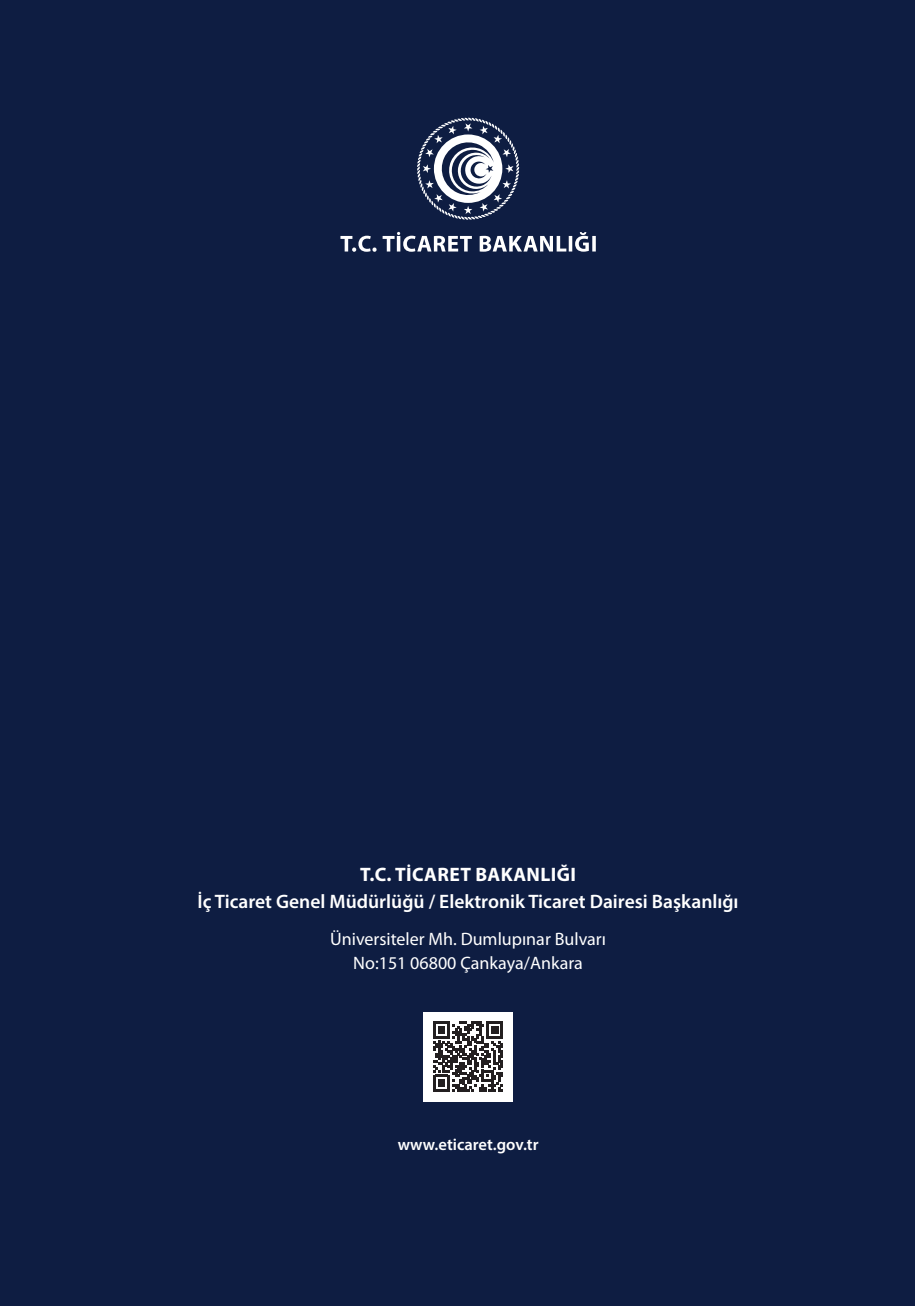
<style>
.page{position:relative;width:915px;height:1306px;background:#fff}
.page>*{position:absolute;margin:0;border:0;box-sizing:border-box;transform-origin:0 0}
.t1{font:600 19.5px "Myriad Pro";color:#fff}
.t2{font:700 19.5px "Myriad Pro";letter-spacing:.02em;color:#fff}
.t3{font:18px/24px "Myriad Pro";color:#fff;text-align:center}
.t4{font:600 16.5px "Myriad Pro";color:#fff}
</style>
<div class="page">
<div style="left:0;top:0;width:914px;height:1305px;background:#0e1d42"></div>
<svg style="left:340px;top:232px;width:255px;height:20px"></svg>
<svg style="left:417px;top:118px;width:102px;height:102px"></svg>
<div style="left:423px;top:1011px;width:89px;height:90px;background:#fff"></div>
<svg style="left:433px;top:1021px;width:70px;height:70px"></svg>
<p class="t2" style="left:360px;top:861px;width:217px">T.C. TICARET BAKANLIĞI</p>
<p class="t1" style="left:197px;top:888px;width:542px">İç Ticaret Genel Müdürlüğü / Elektronik Ticaret Dairesi Başkanlığı</p>
<p class="t3" style="left:330px;top:926px;width:277px">Üniversiteler Mh. Dumlupınar Bulvarı<br>No:151 06800 Çankaya/Ankara</p>
<p class="t4" style="left:397px;top:1133px;width:142px">www.eticaret.gov.tr</p>
</div>
